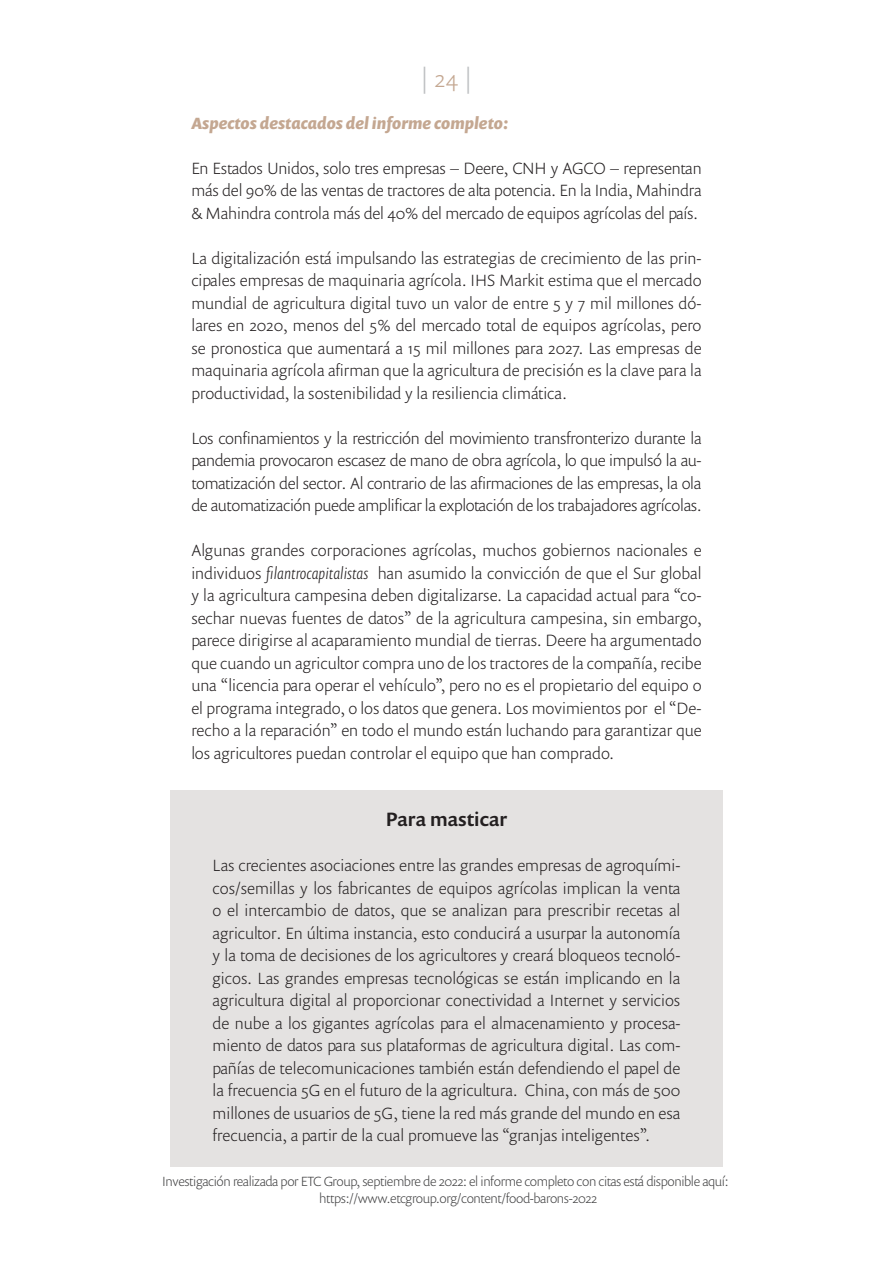
<style>
.page{position:relative;width:893px;height:1263px;background:#fff}
.page>*{position:absolute;margin:0;border:0;box-sizing:border-box;transform-origin:0 0}
.t1{font:300 24px "Prenton RP Pro";color:#bcbec0}
.t2{font:500 19.5px "Prenton RP Pro";color:#231f20}
.t3{font:300 16.5px/22.5px "Prenton RP Pro";color:#231f20;text-align:justify}
.t4{font:italic 700 16.5px "Prenton RP Pro";color:#c4a791}
.t5{font:300 13.5px/16.5px "Prenton RP Pro";letter-spacing:-.03em;color:#414142}
.s1{color:#c4a791}
.s2{font-style:italic}
</style>
<div class="page">
<div style="left:170px;top:790px;width:553px;height:63px;background:#e4e2e1"></div>
<div style="left:170px;top:837px;width:553px;height:330px;background:#e4e2e1"></div>
<h1 class="t1" style="left:420px;top:62px;width:55px">| <span class="s1">24</span> |</h1>
<p class="t4" style="left:191px;top:112px;width:319px">Aspectos destacados del informe completo:</p>
<p class="t3" style="left:191px;top:156px;width:512px">En Estados Unidos, solo tres empresas – Deere, CNH y AGCO – representan más del 90% de las ventas de tractores de alta potencia. En la India, Mahindra &amp; Mahindra controla más del 40% del mercado de equipos agrícolas del país.</p>
<p class="t3" style="left:191px;top:246px;width:512px">La digitalización está impulsando las estrategias de crecimiento de las prin&shy;cipales empresas de maquinaria agrícola. IHS Markit estima que el mercado mundial de agricultura digital tuvo un valor de entre 5 y 7 mil millones dó&shy;lares en 2020, menos del 5% del mercado total de equipos agrícolas, pero se pronostica que aumentará a 15 mil millones para 2027. Las empresas de maquinaria agrícola afirman que la agricultura de precisión es la clave para la productividad, la sostenibilidad y la resiliencia climática.</p>
<p class="t3" style="left:191px;top:426px;width:512px">Los confinamientos y la restricción del movimiento transfronterizo durante la pandemia provocaron escasez de mano de obra agrícola, lo que impulsó la au&shy;tomatización del sector. Al contrario de las afirmaciones de las empresas, la ola de automatización puede amplificar la explotación de los trabajadores agrícolas.</p>
<p class="t3" style="left:191px;top:539px;width:512px">Algunas grandes corporaciones agrícolas, muchos gobiernos nacionales e individuos <span class="s2">filantrocapitalistas</span> han asumido la convicción de que el Sur global y la agricultura campesina deben digitalizarse. La capacidad actual para “co&shy;sechar nuevas fuentes de datos” de la agricultura campesina, sin embargo, parece dirigirse al acaparamiento mundial de tierras. Deere ha argumentado que cuando un agricultor compra uno de los tractores de la compañía, recibe una “licencia para operar el vehículo”, pero no es el propietario del equipo o el programa integrado, o los datos que genera. Los movimientos por el “De&shy;recho a la reparación” en todo el mundo están luchando para garantizar que los agricultores puedan controlar el equipo que han comprado.</p>
<p class="t2" style="left:386px;top:806px;width:123px">Para masticar</p>
<p class="t3" style="left:213px;top:854px;width:469px">Las crecientes asociaciones entre las grandes empresas de agroquími&shy;cos/semillas y los fabricantes de equipos agrícolas implican la venta o el intercambio de datos, que se analizan para prescribir recetas al agricultor. En última instancia, esto conducirá a usurpar la autonomía y la toma de decisiones de los agricultores y creará bloqueos tecnoló&shy;gicos. Las grandes empresas tecnológicas se están implicando en la agricultura digital al proporcionar conectividad a Internet y servicios de nube a los gigantes agrícolas para el almacenamiento y procesa&shy;miento de datos para sus plataformas de agricultura digital. Las com&shy;pañías de telecomunicaciones también están defendiendo el papel de la frecuencia 5G en el futuro de la agricultura. China, con más de 500 millones de usuarios de 5G, tiene la red más grande del mundo en esa frecuencia, a partir de la cual promueve las “granjas inteligentes”.</p>
<p class="t5" style="left:319px;top:1173px;width:411px;text-indent:-157px">Investigación realizada por ETC Group, septiembre de 2022: el informe completo con citas está disponible aquí: https://www.etcgroup.org/content/food-barons-2022</p>
</div>
